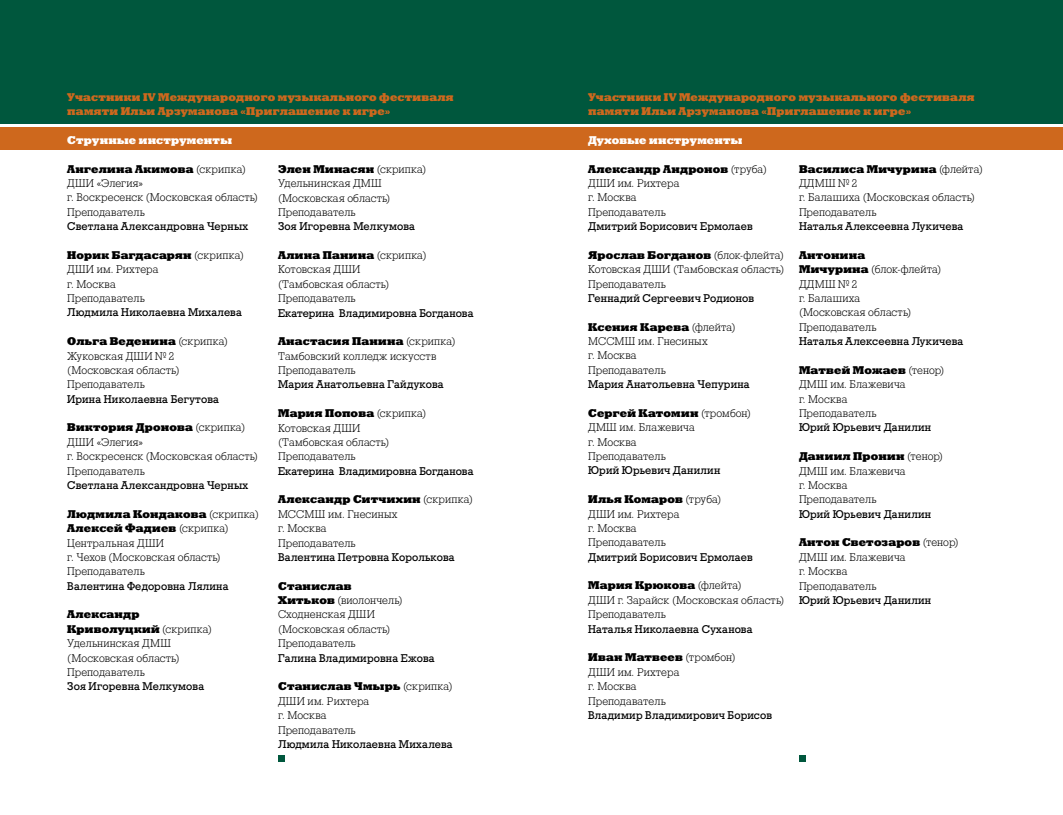
<style>
.page{position:relative;width:1063px;height:815px;background:#fff}
.page>*{position:absolute;margin:0;border:0;box-sizing:border-box;transform-origin:0 0}
.t1{font:11.25px/14.4px "Geo Slb 712 Lt BT";letter-spacing:.015em;color:#000}
.t2{font:11.25px "Geo Slb 712 Md BT";letter-spacing:.02em;color:#000}
.t3{font:11.25px/14.4px "Geo Slb 712 X Bd BT";letter-spacing:.02em;color:#000}
.t4{font:11.25px/14.4px "Geo Slb 712 X Bd BT";letter-spacing:.02em;color:#ce681d}
.t5{font:11.25px "Geo Slb 712 X Bd BT";letter-spacing:.02em;color:#fff}
.s1{font-family:"Geo Slb 712 Lt BT"}
.s2{font-family:"Geo Slb 712 X Bd BT"}
</style>
<div class="page">
<div style="left:531px;top:127px;width:532px;height:23px;background:#ce681d"></div>
<div style="left:531px;top:0;width:532px;height:123px;background:#00573d"></div>
<div style="left:0;top:127px;width:531px;height:23px;background:#ce681d"></div>
<div style="left:0;top:0;width:531px;height:123px;background:#00573d"></div>
<div style="left:799px;top:755px;width:7px;height:7px;background:#00573d"></div>
<div style="left:278px;top:755px;width:7px;height:7px;background:#00573d"></div>
<p class="t4" style="left:67px;top:90px;width:388px">Участники IV Международного музыкального фестиваля памяти Ильи Арзуманова «Приглашение к игре»</p>
<p class="t5" style="left:67px;top:132px;width:166px">Струнные инструменты</p>
<p class="t3" style="left:67px;top:162px;width:180px">Ангелина Акимова <span class="s1">(скрипка)</span></p>
<p class="t1" style="left:67px;top:176px;width:192px">ДШИ «Элегия»<br>г. Воскресенск (Московская область)<br>Преподаватель</p>
<p class="t2" style="left:67px;top:219px;width:182px">Светлана Александровна Черных</p>
<p class="t3" style="left:67px;top:248px;width:178px">Норик Багдасарян <span class="s1">(скрипка)</span></p>
<p class="t1" style="left:67px;top:262px;width:93px">ДШИ им. Рихтера г. Москва<br>Преподаватель</p>
<p class="t2" style="left:67px;top:305px;width:176px">Людмила Николаевна Михалева</p>
<p class="t3" style="left:67px;top:335px;width:162px">Ольга Веденина <span class="s1">(скрипка)</span></p>
<p class="t1" style="left:67px;top:348px;width:114px">Жуковская ДШИ № 2 (Московская область)<br>Преподаватель</p>
<p class="t2" style="left:67px;top:391px;width:153px">Ирина Николаевна Бегутова</p>
<p class="t3" style="left:67px;top:421px;width:179px">Виктория Дронова <span class="s1">(скрипка)</span></p>
<p class="t1" style="left:67px;top:435px;width:192px">ДШИ «Элегия»<br>г. Воскресенск (Московская область)<br>Преподаватель</p>
<p class="t2" style="left:67px;top:478px;width:182px">Светлана Александровна Черных</p>
<p class="t3" style="left:67px;top:507px;width:193px">Людмила Кондакова <span class="s1">(скрипка)<br></span>Алексей Фадиев <span class="s1">(скрипка)</span></p>
<p class="t1" style="left:67px;top:535px;width:155px">Центральная ДШИ<br>г. Чехов (Московская область)<br>Преподаватель</p>
<p class="t2" style="left:67px;top:578px;width:163px">Валентина Федоровна Лялина</p>
<p class="t3" style="left:67px;top:608px;width:146px">Александр<br>Криволуцкий <span class="s1">(скрипка)</span></p>
<p class="t1" style="left:67px;top:636px;width:114px">Удельнинская ДМШ (Московская область)<br>Преподаватель</p>
<p class="t2" style="left:67px;top:679px;width:138px">Зоя Игоревна Мелкумова</p>
<p class="t3" style="left:278px;top:162px;width:150px">Элен Минасян <span class="s1">(скрипка)</span></p>
<p class="t1" style="left:278px;top:176px;width:114px">Удельнинская ДМШ (Московская область)<br>Преподаватель</p>
<p class="t2" style="left:278px;top:219px;width:138px">Зоя Игоревна Мелкумова</p>
<p class="t3" style="left:278px;top:249px;width:150px">Алина Панина <span class="s1">(скрипка)</span></p>
<p class="t1" style="left:278px;top:262px;width:113px">Котовская ДШИ (Тамбовская область)<br>Преподаватель</p>
<p class="t2" style="left:278px;top:305px;width:197px">Екатерина Владимировна Богданова</p>
<p class="t3" style="left:278px;top:335px;width:179px">Анастасия Панина <span class="s1">(скрипка)</span></p>
<p class="t1" style="left:278px;top:349px;width:160px">Тамбовский колледж искусств<br>Преподаватель</p>
<p class="t2" style="left:278px;top:377px;width:167px">Мария Анатольевна Гайдукова</p>
<p class="t3" style="left:278px;top:407px;width:150px">Мария Попова <span class="s1">(скрипка)</span></p>
<p class="t1" style="left:278px;top:420px;width:113px">Котовская ДШИ (Тамбовская область)<br>Преподаватель</p>
<p class="t2" style="left:278px;top:463px;width:197px">Екатерина Владимировна Богданова</p>
<p class="t3" style="left:278px;top:493px;width:196px">Александр Ситчихин <span class="s1">(скрипка)</span></p>
<p class="t1" style="left:278px;top:507px;width:121px">МССМШ им. Гнесиных г. Москва<br>Преподаватель</p>
<p class="t2" style="left:278px;top:550px;width:178px">Валентина Петровна Королькова</p>
<p class="t3" style="left:278px;top:579px;width:75px">Станислав</p>
<p class="t1" style="left:278px;top:593px;width:126px"><span class="s2">Хитьков</span> (виолончель)<br>Сходненская ДШИ (Московская область)<br>Преподаватель</p>
<p class="t2" style="left:278px;top:650px;width:158px">Галина Владимировна Ежова</p>
<p class="t3" style="left:278px;top:680px;width:176px">Станислав Чмырь <span class="s1">(скрипка)</span></p>
<p class="t1" style="left:278px;top:694px;width:93px">ДШИ им. Рихтера г. Москва<br>Преподаватель</p>
<p class="t2" style="left:278px;top:737px;width:176px">Людмила Николаевна Михалева</p>
<p class="t4" style="left:588px;top:90px;width:388px">Участники IV Международного музыкального фестиваля памяти Ильи Арзуманова «Приглашение к игре»</p>
<p class="t5" style="left:588px;top:133px;width:156px">Духовые инструменты</p>
<p class="t3" style="left:588px;top:162px;width:180px">Александр Андронов <span class="s1">(труба)</span></p>
<p class="t1" style="left:588px;top:176px;width:93px">ДШИ им. Рихтера г. Москва<br>Преподаватель</p>
<p class="t2" style="left:588px;top:219px;width:166px">Дмитрий Борисович Ермолаев</p>
<p class="t3" style="left:588px;top:248px;width:197px">Ярослав Богданов <span class="s1">(блок-флейта)</span></p>
<p class="t1" style="left:588px;top:262px;width:198px">Котовская ДШИ (Тамбовская область)<br>Преподаватель</p>
<p class="t2" style="left:588px;top:291px;width:167px">Геннадий Сергеевич Родионов</p>
<p class="t3" style="left:588px;top:320px;width:149px">Ксения Карева <span class="s1">(флейта)</span></p>
<p class="t1" style="left:588px;top:334px;width:121px">МССМШ им. Гнесиных г. Москва<br>Преподаватель</p>
<p class="t2" style="left:588px;top:377px;width:163px">Мария Анатольевна Чепурина</p>
<p class="t3" style="left:588px;top:406px;width:164px">Сергей Катомин <span class="s1">(тромбон)</span></p>
<p class="t1" style="left:588px;top:420px;width:108px">ДМШ им. Блажевича г. Москва<br>Преподаватель</p>
<p class="t2" style="left:588px;top:463px;width:134px">Юрий Юрьевич Данилин</p>
<p class="t3" style="left:588px;top:493px;width:135px">Илья Комаров <span class="s1">(труба)</span></p>
<p class="t1" style="left:588px;top:506px;width:93px">ДШИ им. Рихтера г. Москва<br>Преподаватель</p>
<p class="t2" style="left:588px;top:549px;width:166px">Дмитрий Борисович Ермолаев</p>
<p class="t3" style="left:588px;top:579px;width:155px">Мария Крюкова <span class="s1">(флейта)</span></p>
<p class="t1" style="left:588px;top:593px;width:198px">ДШИ г. Зарайск (Московская область)<br>Преподаватель</p>
<p class="t2" style="left:588px;top:621px;width:166px">Наталья Николаевна Суханова</p>
<p class="t3" style="left:588px;top:651px;width:149px">Иван Матвеев <span class="s1">(тромбон)</span></p>
<p class="t1" style="left:588px;top:665px;width:93px">ДШИ им. Рихтера г. Москва<br>Преподаватель</p>
<p class="t2" style="left:588px;top:708px;width:185px">Владимир Владимирович Борисов</p>
<p class="t3" style="left:799px;top:162px;width:185px">Василиса Мичурина <span class="s1">(флейта)</span></p>
<p class="t1" style="left:799px;top:176px;width:178px">ДДМШ № 2<br>г. Балашиха (Московская область)<br>Преподаватель</p>
<p class="t2" style="left:799px;top:219px;width:166px">Наталья Алексеевна Лукичева</p>
<p class="t3" style="left:799px;top:248px;width:68px">Антонина</p>
<p class="t1" style="left:799px;top:262px;width:144px"><span class="s2">Мичурина</span> (блок-флейта)<br>ДДМШ № 2<br>г. Балашиха<br>(Московская область)<br>Преподаватель</p>
<p class="t2" style="left:799px;top:334px;width:166px">Наталья Алексеевна Лукичева</p>
<p class="t3" style="left:799px;top:363px;width:147px">Матвей Можаев <span class="s1">(тенор)</span></p>
<p class="t1" style="left:799px;top:377px;width:108px">ДМШ им. Блажевича г. Москва<br>Преподаватель</p>
<p class="t2" style="left:799px;top:420px;width:134px">Юрий Юрьевич Данилин</p>
<p class="t3" style="left:799px;top:450px;width:146px">Даниил Пронин <span class="s1">(тенор)</span></p>
<p class="t1" style="left:799px;top:463px;width:108px">ДМШ им. Блажевича г. Москва<br>Преподаватель</p>
<p class="t2" style="left:799px;top:506px;width:134px">Юрий Юрьевич Данилин</p>
<p class="t3" style="left:799px;top:536px;width:161px">Антон Светозаров <span class="s1">(тенор)</span></p>
<p class="t1" style="left:799px;top:550px;width:108px">ДМШ им. Блажевича г. Москва<br>Преподаватель</p>
<p class="t2" style="left:799px;top:593px;width:134px">Юрий Юрьевич Данилин</p>
</div>
